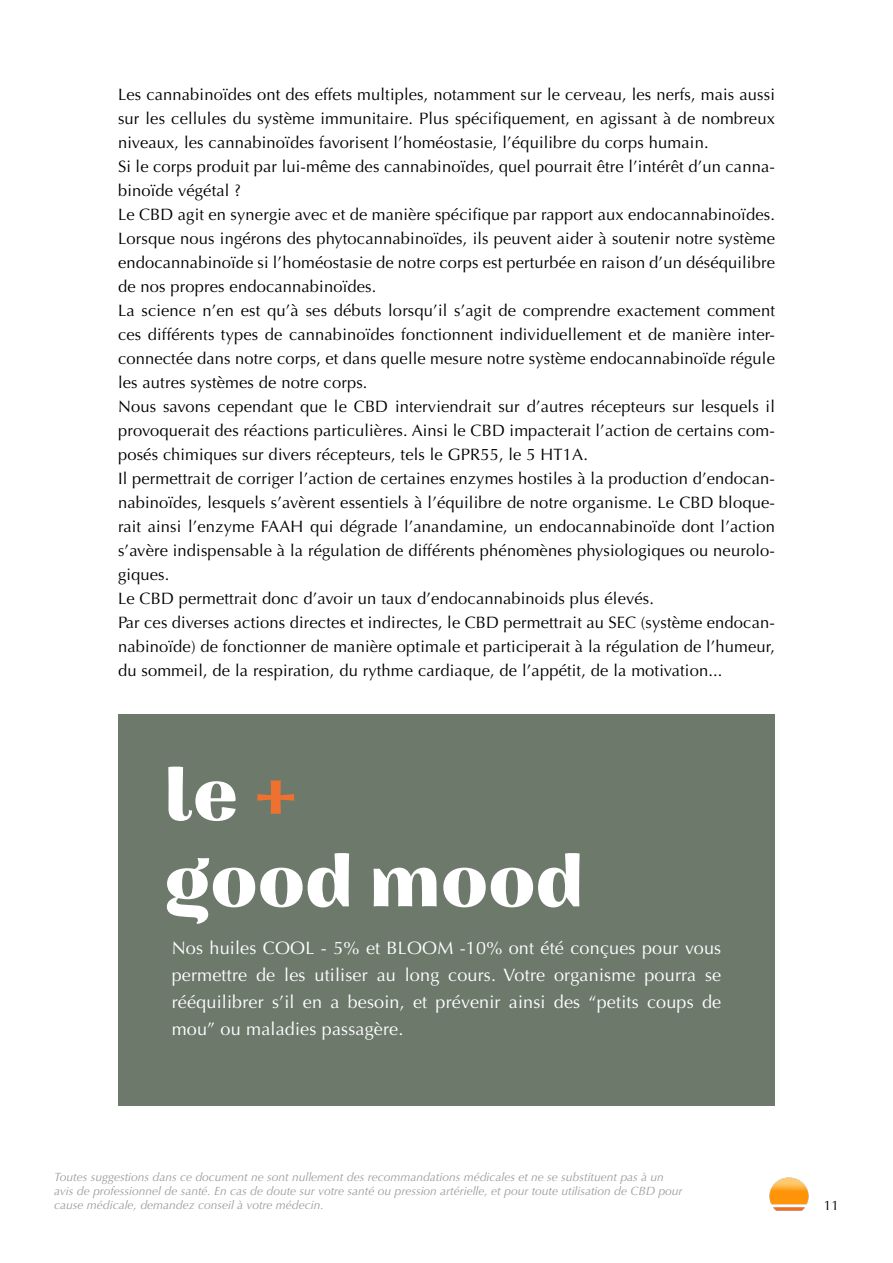
<style>
.page{position:relative;width:893px;height:1263px;background:#fff}
.page>*{position:absolute;margin:0;border:0;box-sizing:border-box;transform-origin:0 0}
.t1{font:700 72px/86.4px "Nazare";color:#fff}
.t2{font:18px/27px "Optima";letter-spacing:.01em;color:#fff;text-align:justify}
.t3{font:16.5px/24px "Optima";letter-spacing:.01em;color:#000}
.t4{font:13.5px "Optima";color:#000}
.t5{font:italic 12px/14.4px "Optima";color:#9d9d9c}
.s1{color:#ee7130}
</style>
<div class="page">
<div style="left:118px;top:714px;width:657px;height:392px;background:#6c796b"></div>
<img style="left:769px;top:1177px;width:40px;height:34px">
<p class="t3" style="left:118px;top:83px;width:658px">Les cannabinoïdes ont des effets multiples, notamment sur le cerveau, les nerfs, mais aussi sur les cellules du système immunitaire. Plus spécifiquement, en agissant à de nombreux niveaux, les cannabinoïdes favorisent l’homéostasie, l’équilibre du corps humain.<br>Si le corps produit par lui-même des cannabinoïdes, quel pourrait être l’intérêt d’un canna&shy;binoïde végétal ?<br>Le CBD agit en synergie avec et de manière spécifique par rapport aux endocannabinoïdes.<br>Lorsque nous ingérons des phytocannabinoïdes, ils peuvent aider à soutenir notre système endocannabinoïde si l’homéostasie de notre corps est perturbée en raison d’un déséquilibre de nos propres endocannabinoïdes.<br>La science n’en est qu’à ses débuts lorsqu’il s’agit de comprendre exactement comment ces différents types de cannabinoïdes fonctionnent individuellement et de manière inter&shy;connectée dans notre corps, et dans quelle mesure notre système endocannabinoïde régule les autres systèmes de notre corps.<br>Nous savons cependant que le CBD interviendrait sur d’autres récepteurs sur lesquels il provoquerait des réactions particulières. Ainsi le CBD impacterait l’action de certains com&shy;posés chimiques sur divers récepteurs, tels le GPR55, le 5 HT1A.<br>Il permettrait de corriger l’action de certaines enzymes hostiles à la production d’endocan&shy;nabinoïdes, lesquels s’avèrent essentiels à l’équilibre de notre organisme. Le CBD bloque&shy;rait ainsi l’enzyme FAAH qui dégrade l’anandamine, un endocannabinoïde dont l’action s’avère indispensable à la régulation de différents phénomènes physiologiques ou neurolo&shy;giques.<br>Le CBD permettrait donc d’avoir un taux d’endocannabinoids plus élevés.<br>Par ces diverses actions directes et indirectes, le CBD permettrait au SEC (système endocan&shy;nabinoïde) de fonctionner de manière optimale et participerait à la régulation de l’humeur, du sommeil, de la respiration, du rythme cardiaque, de l’appétit, de la motivation...</p>
<h1 class="t1" style="left:164px;top:754px;width:422px">le <span class="s1">+<br></span>good mood</h1>
<p class="t2" style="left:172px;top:934px;width:551px">Nos huiles COOL - 5% et BLOOM -10% ont été conçues pour vous permettre de les utiliser au long cours. Votre organisme pourra se rééquilibrer s’il en a besoin, et prévenir ainsi des “petits coups de mou” ou maladies passagère.</p>
<p class="t5" style="left:54px;top:1169px;width:630px">Toutes suggestions dans ce document ne sont nullement des recommandations médicales et ne se substituent pas à un avis de professionnel de santé. En cas de doute sur votre santé ou pression artérielle, et pour toute utilisation de CBD pour cause médicale, demandez conseil à votre médecin.</p>
<p class="t4" style="left:824px;top:1198px;width:17px">11</p>
</div>
